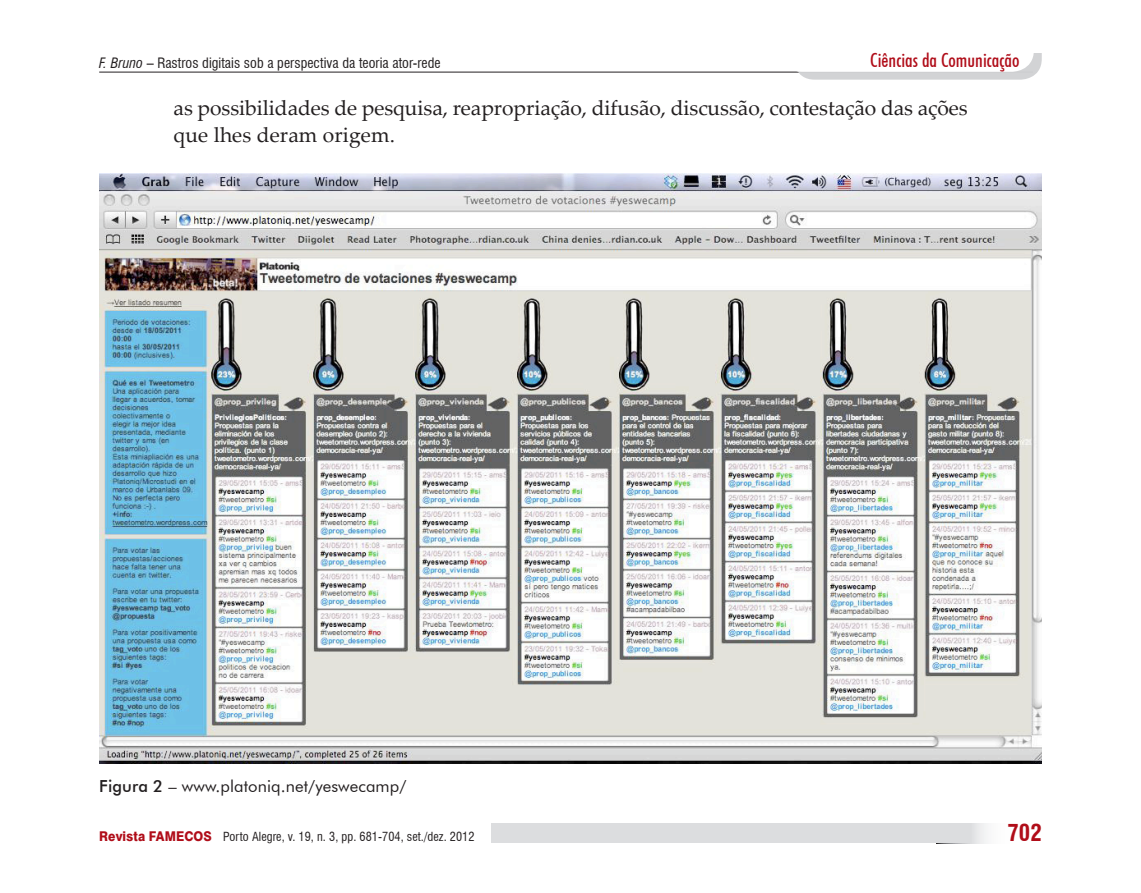
<style>
.page{position:relative;width:1141px;height:893px;background:#fff}
.page>*{position:absolute;margin:0;border:0;box-sizing:border-box;transform-origin:0 0}
.t1{font:700 condensed 22.75px "Swiss 721 BT";color:#b00d19}
.Texto{font:21px/27.1px "Palatino Linotype";letter-spacing:-.005em;color:#231f20}
.t2{font:500 condensed 19.25px "Futura BT";letter-spacing:.005em;color:#b00d19}
.Legenda{font:16.62px "Futura BT";letter-spacing:.005em;color:#231f20}
.t3{font:condensed 14px "Swiss 721 BT";letter-spacing:.005em;color:#231f20}
.t4{font:condensed 12.25px "Swiss 721 BT";letter-spacing:.005em;color:#231f20}
.s1{font-style:italic}
.s2{font-weight:500}
.s3{font-weight:800;font-stretch:normal;font-size:13.47px;color:#b00d19}
</style>
<div class="page">
<svg style="left:969px;top:823px;width:18px;height:20px"></svg>
<div style="left:491px;top:823px;width:478px;height:20px;background:#dcdddf"></div>
<hr style="left:99px;top:72px;width:934px;height:1px;background:#231f20">
<div style="left:794px;top:10px;width:248px;height:70px;background:#d1d2d4;border-radius:21px"></div>
<div style="left:782px;top:1px;width:251px;height:70px;background:#fff;border-radius:21px"></div>
<div style="left:781px;top:1px;width:253px;height:71px;border:2px solid #fff;border-radius:21px"></div>
<div style="left:1021px;top:1px;width:26px;height:51px;background:#fff"></div>
<img style="left:99px;top:173px;width:943px;height:591px">
<p class="t3" style="left:99px;top:54px;width:343px"><span class="s1">F. Bruno</span> – Rastros digitais sob a perspectiva da teoria ator-rede</p>
<p class="t2" style="left:870px;top:48px;width:151px">Ciências da Comunicação</p>
<p class="Texto" style="left:174px;top:93px;width:796px">as possibilidades de pesquisa, reapropriação, difusão, discussão, contestação das ações que lhes deram origem.</p>
<p class="Legenda" style="left:99px;top:775px;width:309px"><span class="s2">Figura 2</span> – www.platoniq.net/yeswecamp/</p>
<p class="t4" style="left:99px;top:829px;width:377px"><span class="s3">Revista FAMECOS</span> Porto Alegre, v. 19, n. 3, pp. 681-704, set./dez. 2012</p>
<p class="t1" style="left:1007px;top:819px;width:36px">702</p>
</div>
